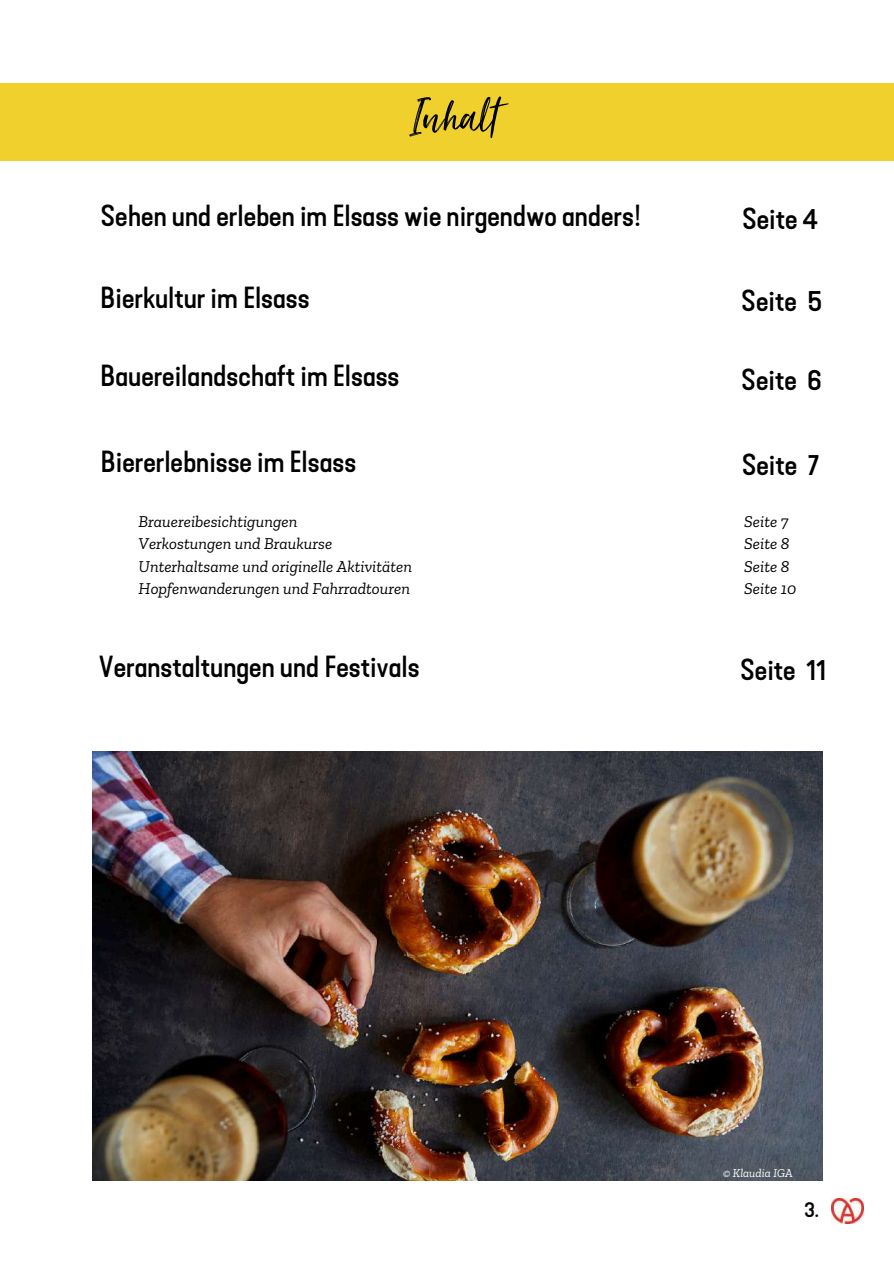
<style>
.page{position:relative;width:894px;height:1264px;background:#fff}
.page>*{position:absolute;margin:0;border:0;box-sizing:border-box;transform-origin:0 0}
.t1{font:60px "Just Lovely";color:#000}
.t2{font:28.5px "Kapra Neue Pro Medium Expanded Rounded";color:#000}
.t3{font:21px "Kapra Neue Pro Medium Expanded Rounded";color:#000}
.t4{font:italic 16.5px/22.5px "Zilla Slab";color:#000}
.t5{font:italic 12px "Zilla Slab";color:#fff}
</style>
<div class="page">
<img style="left:831px;top:1198px;width:32px;height:25px">
<img style="left:92px;top:751px;width:730px;height:429px">
<div style="left:0;top:84px;width:893px;height:77px;background:#efd02c"></div>
<h1 class="t1" style="left:410px;top:80px;width:90px">Inhalt</h1>
<p class="t2" style="left:100px;top:199px;width:542px">Sehen und erleben im Elsass wie nirgendwo anders!</p>
<p class="t2" style="left:100px;top:281px;width:211px">Bierkultur im Elsass</p>
<p class="t2" style="left:741px;top:202px;width:78px">Seite 4</p>
<p class="t2" style="left:741px;top:284px;width:83px">Seite 5</p>
<p class="t2" style="left:100px;top:360px;width:301px">Bauereilandschaft im Elsass</p>
<p class="t2" style="left:741px;top:363px;width:82px">Seite 6</p>
<p class="t2" style="left:100px;top:445px;width:257px">Biererlebnisse im Elsass</p>
<p class="t2" style="left:741px;top:448px;width:80px">Seite 7</p>
<p class="t4" style="left:139px;top:510px;width:275px">Brauereibesichtigungen<br>Verkostungen und Braukurse Unterhaltsame und originelle Aktivitäten Hopfenwanderungen und Fahrradtouren</p>
<p class="t4" style="left:744px;top:510px;width:54px">Seite 7<br>Seite 8<br>Seite 8<br>Seite 10</p>
<p class="t2" style="left:99px;top:650px;width:322px">Veranstaltungen und Festivals</p>
<p class="t2" style="left:739px;top:653px;width:88px">Seite 11</p>
<p class="t5" style="left:722px;top:1165px;width:71px">© Klaudia IGA</p>
<p class="t3" style="left:804px;top:1197px;width:16px">3.</p>
</div>
